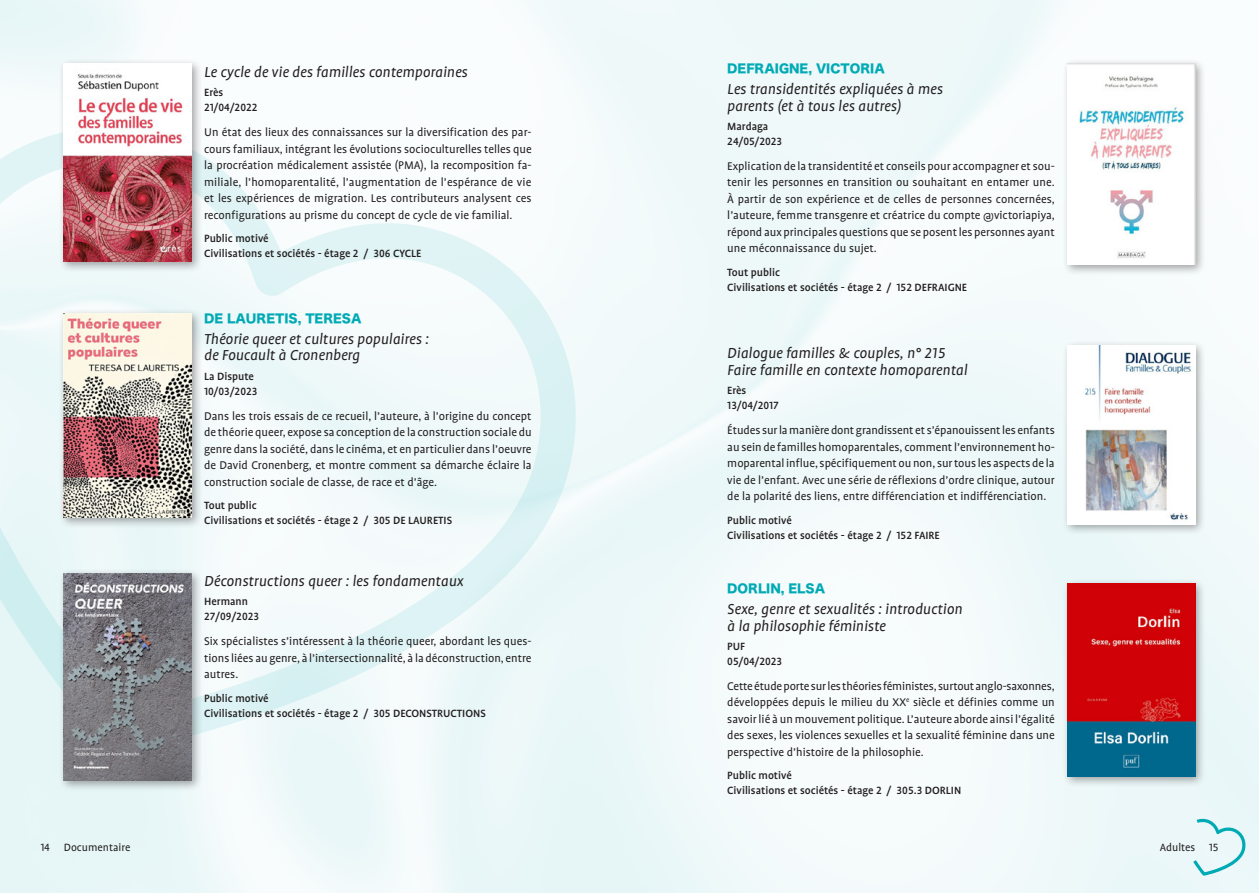
<style>
.page{position:relative;width:1259px;height:893px;background:#fff}
.page>*{position:absolute;margin:0;border:0;box-sizing:border-box;transform-origin:0 0}
.titre_livre{font:italic 16.5px/16.5px "Profile OT";color:#231f20}
.texte_résumé{font:12.75px/16.5px "Profile OT";color:#231f20;text-align:justify}
.Public{font:500 12px/15px "Profile OT";color:#231f20}
.Date{font:500 12px "Profile OT";color:#231f20}
.auteur{font:12px "Hira Kaku Std W8";color:#00aab5}
.Editeur{font:500 12px "Profile OT";color:#231f20}
.t1{font:12px "Profile OT";color:#231f20}
</style>
<div class="page">
<svg style="left:1193px;top:818px;width:53px;height:58px"></svg>
<svg style="left:0;top:126px;width:577px;height:627px;fill:#f0f9fa"></svg>
<div style="left:59px;top:59px;width:143px;height:214px;background:#231f20;opacity:.4"></div>
<img style="left:64px;top:64px;width:127px;height:197px">
<div style="left:59px;top:568px;width:143px;height:223px;background:#231f20;opacity:.4"></div>
<img style="left:64px;top:573px;width:127px;height:207px">
<div style="left:1062px;top:59px;width:144px;height:217px;background:#231f20;opacity:.4"></div>
<img style="left:1067px;top:64px;width:128px;height:201px">
<div style="left:1062px;top:340px;width:144px;height:195px;background:#231f20;opacity:.4"></div>
<img style="left:1067px;top:345px;width:128px;height:179px">
<div style="left:1062px;top:578px;width:144px;height:210px;background:#231f20;opacity:.4"></div>
<img style="left:1067px;top:584px;width:128px;height:193px">
<div style="left:59px;top:308px;width:143px;height:221px;background:#231f20;opacity:.4"></div>
<img style="left:64px;top:314px;width:127px;height:204px">
<p class="titre_livre" style="left:204px;top:64px;width:265px">Le cycle de vie des familles contemporaines</p>
<p class="Editeur" style="left:204px;top:86px;width:21px">Erès</p>
<p class="Date" style="left:204px;top:101px;width:55px">21/04/2022</p>
<p class="texte_résumé" style="left:204px;top:124px;width:329px">Un état des lieux des connaissances sur la diversification des par&shy;cours familiaux, intégrant les évolutions socioculturelles telles que la procréation médicalement assistée (PMA), la recomposition fa&shy;miliale, l’homoparentalité, l’augmentation de l’espérance de vie et les expériences de migration. Les contributeurs analysent ces reconfigurations au prisme du concept de cycle de vie familial.</p>
<p class="Public" style="left:204px;top:231px;width:219px">Public motivé<br>Civilisations et sociétés - étage 2 / 306 CYCLE</p>
<p class="auteur" style="left:204px;top:312px;width:159px">DE LAURETIS, TERESA</p>
<p class="titre_livre" style="left:204px;top:331px;width:226px">Théorie queer et cultures populaires : de Foucault à Cronenberg</p>
<p class="Editeur" style="left:204px;top:369px;width:51px">La Dispute</p>
<p class="Date" style="left:204px;top:384px;width:55px">10/03/2023</p>
<p class="texte_résumé" style="left:204px;top:408px;width:329px">Dans les trois essais de ce recueil, l’auteure, à l’origine du concept de théorie queer, expose sa conception de la construction sociale du genre dans la société, dans le cinéma, et en particulier dans l’oeuvre de David Cronenberg, et montre comment sa démarche éclaire la construction sociale de classe, de race et d’âge.</p>
<p class="Public" style="left:204px;top:498px;width:249px">Tout public<br>Civilisations et sociétés - étage 2 / 305 DE LAURETIS</p>
<p class="titre_livre" style="left:204px;top:573px;width:261px">Déconstructions queer : les fondamentaux</p>
<p class="Editeur" style="left:204px;top:595px;width:45px">Hermann</p>
<p class="Date" style="left:204px;top:610px;width:57px">27/09/2023</p>
<p class="texte_résumé" style="left:204px;top:633px;width:329px">Six spécialistes s’intéressent à la théorie queer, abordant les ques&shy;tions liées au genre, à l’intersectionnalité, à la déconstruction, entre autres.</p>
<p class="Public" style="left:204px;top:691px;width:283px">Public motivé<br>Civilisations et sociétés - étage 2 / 305 DECONSTRUCTIONS</p>
<p class="auteur" style="left:727px;top:62px;width:159px">DEFRAIGNE, VICTORIA</p>
<p class="titre_livre" style="left:727px;top:81px;width:217px">Les transidentités expliquées à mes parents (et à tous les autres)</p>
<p class="Editeur" style="left:727px;top:119px;width:43px">Mardaga</p>
<p class="Date" style="left:727px;top:134px;width:57px">24/05/2023</p>
<p class="texte_résumé" style="left:727px;top:158px;width:329px">Explication de la transidentité et conseils pour accompagner et sou&shy;tenir les personnes en transition ou souhaitant en entamer une.<br>À partir de son expérience et de celles de personnes concernées, l’auteure, femme transgenre et créatrice du compte @victoriapiya, répond aux principales questions que se posent les personnes ayant une méconnaissance du sujet.</p>
<p class="Public" style="left:727px;top:265px;width:241px">Tout public<br>Civilisations et sociétés - étage 2 / 152 DEFRAIGNE</p>
<p class="titre_livre" style="left:727px;top:345px;width:242px">Dialogue familles &amp; couples, n° 215<br>Faire famille en contexte homoparental</p>
<p class="Editeur" style="left:727px;top:384px;width:21px">Erès</p>
<p class="Date" style="left:727px;top:399px;width:53px">13/04/2017</p>
<p class="texte_résumé" style="left:727px;top:422px;width:329px">Études sur la manière dont grandissent et s’épanouissent les enfants au sein de familles homoparentales, comment l’environnement ho&shy;moparental influe, spécifiquement ou non, sur tous les aspects de la vie de l’enfant. Avec une série de réflexions d’ordre clinique, autour de la polarité des liens, entre différenciation et indifférenciation.</p>
<p class="Public" style="left:727px;top:513px;width:214px">Public motivé<br>Civilisations et sociétés - étage 2 / 152 FAIRE</p>
<p class="auteur" style="left:727px;top:582px;width:99px">DORLIN, ELSA</p>
<p class="titre_livre" style="left:727px;top:601px;width:237px">Sexe, genre et sexualités : introduction à la philosophie féministe</p>
<p class="Editeur" style="left:727px;top:639px;width:19px">PUF</p>
<p class="Date" style="left:727px;top:654px;width:57px">05/04/2023</p>
<p class="texte_résumé" style="left:727px;top:678px;width:329px">Cette étude porte sur les théories féministes, surtout anglo-saxonnes, développées depuis le milieu du XX<sup>e</sup> siècle et définies comme un savoir lié à un mouvement politique. L’auteure aborde ainsi l’égalité des sexes, les violences sexuelles et la sexualité féminine dans une perspective d’histoire de la philosophie.</p>
<p class="Public" style="left:727px;top:768px;width:235px">Public motivé<br>Civilisations et sociétés - étage 2 / 305.3 DORLIN</p>
<p class="t1" style="left:40px;top:840px;width:91px">14 Documentaire</p>
<p class="t1" style="left:1159px;top:840px;width:60px">Adultes 15</p>
</div>
